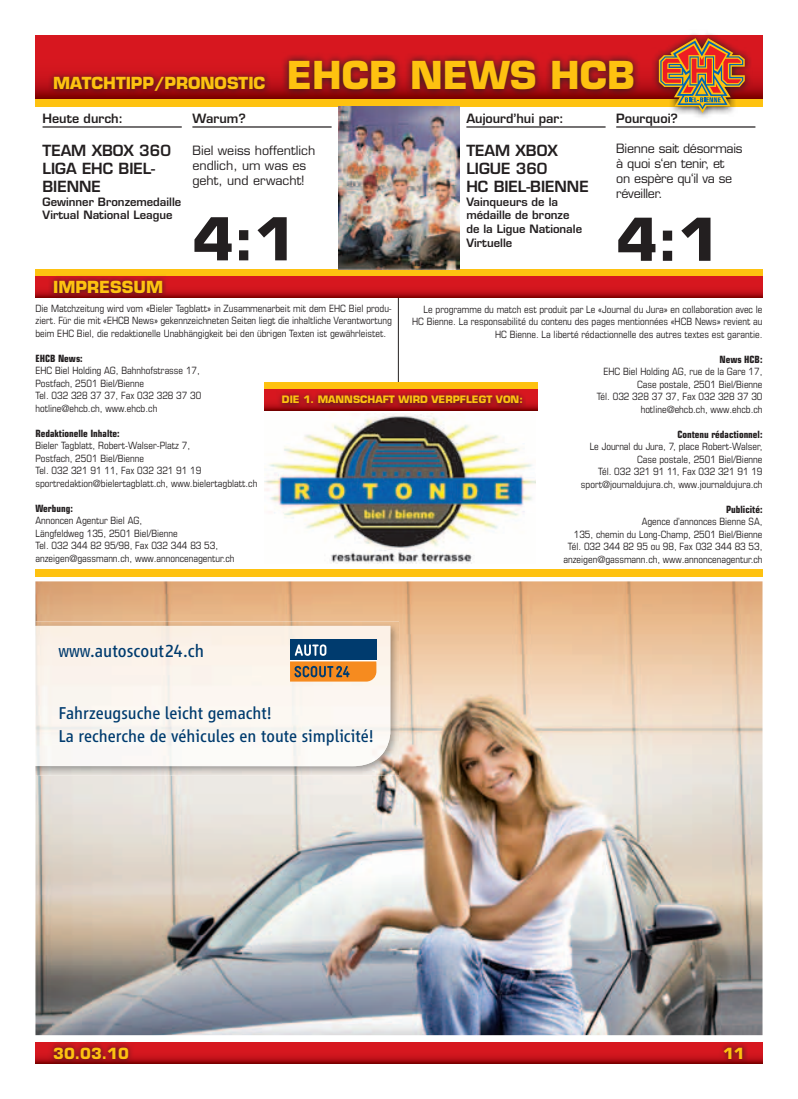
<style>
.page{position:relative;width:798px;height:1099px;background:#fff}
.page>*{position:absolute;margin:0;border:0;box-sizing:border-box;transform-origin:0 0}
.t1{font:700 57.5px "Eurostile LT Std";color:#231f20}
.t2{font:700 37.5px "Eurostile LT Std";color:#fec210}
.t3{font:18.38px "Scout Vialog Regular OV LITFUB";color:#003b6e}
.t4{font:17.75px/23px "Scout Vialog Regular OV LITFUB";color:#003b6e}
.t5{font:700 16.25px "Eurostile LT Std";color:#fec210}
.t6{font:600 15px/18px "Eurostile LT Std";color:#231f20}
.t7{font:700 15px "Eurostile LT Std";color:#fec210}
.t8{font:12.5px/15px "Eurostile LT Std";letter-spacing:-.02em;color:#231f20}
.t9{font:12.5px/15px "Eurostile LT Std";color:#231f20}
.t10{font:600 12.5px "Eurostile LT Std";color:#231f20}
.t11{font:600 11.25px/13.8px "Eurostile LT Std";color:#231f20}
.t12{font:condensed 10px/12.5px "Eurostile LT Std";color:#231f20;text-align:right}
.t13{font:700 condensed 10px "Eurostile LT Std";color:#231f20}
.t14{font:700 10px "Eurostile LT Std";color:#fec210}
</style>
<div class="page">
<hr style="left:398px;top:291px;width:1px;height:114px;background:#231f20">
<svg style="left:35px;top:35px;width:727px;height:64px;background:#cd141c"></svg>
<svg style="left:35px;top:1042px;width:727px;height:21px"></svg>
<svg style="left:281px;top:52px;width:360px;height:45px;background:#87151a"></svg>
<div style="left:35px;top:99px;width:727px;height:7px;background:#fec210"></div>
<svg style="left:48px;top:70px;width:223px;height:27px;background:#8e1116"></svg>
<svg style="left:650px;top:34px;width:102px;height:83px"></svg>
<svg style="left:658px;top:38px;width:86px;height:75px;background:#b56b40"></svg>
<div style="left:35px;top:269px;width:727px;height:7px;background:#fec210"></div>
<svg style="left:35px;top:276px;width:727px;height:22px;background:#c61219"></svg>
<svg style="left:48px;top:276px;width:120px;height:22px;background:#8d151a"></svg>
<img style="left:264px;top:414px;width:271px;height:149px">
<div style="left:264px;top:382px;width:273px;height:7px;background:#fec210"></div>
<svg style="left:264px;top:389px;width:273px;height:21px"></svg>
<svg style="left:276px;top:389px;width:252px;height:20px;background:#a7151c"></svg>
<div style="left:35px;top:569px;width:727px;height:7px;background:#fec210"></div>
<svg style="left:47px;top:1042px;width:701px;height:22px;background:#bf1219"></svg>
<img style="left:338px;top:106px;width:121px;height:163px">
<hr style="left:466px;top:126px;width:139px;height:2px;background:#231f20">
<hr style="left:616px;top:126px;width:139px;height:2px;background:#231f20">
<hr style="left:43px;top:126px;width:139px;height:2px;background:#231f20">
<hr style="left:192px;top:126px;width:139px;height:2px;background:#231f20">
<img style="left:35px;top:581px;width:727px;height:454px">
<img style="left:35px;top:621px;width:364px;height:154px">
<img style="left:35px;top:626px;width:355px;height:140px">
<div style="left:290px;top:640px;width:86px;height:20px;background:#003b6e"></div>
<svg style="left:290px;top:644px;width:86px;height:37px"></svg>
<h3 class="t5" style="left:53px;top:73px;width:184px">MATCHTIPP/PRONOSTIC</h3>
<h2 class="t2" style="left:286px;top:52px;width:349px">EHCB NEWS HCB</h2>
<p class="t10" style="left:43px;top:110px;width:82px">Heute durch:</p>
<h3 class="t6" style="left:43px;top:141px;width:130px">Team XBOX 360<br>LIGA EHC BIEL-<br>BIENNE</h3>
<p class="t11" style="left:43px;top:194px;width:140px">Gewinner Bronzemedaille<br>Virtual National League</p>
<h3 class="t5" style="left:53px;top:277px;width:111px">IMPRESSUM</h3>
<p class="t10" style="left:192px;top:110px;width:55px">Warum?</p>
<p class="t9" style="left:192px;top:143px;width:124px">Biel weiss hoffentlich endlich, um was es geht, und erwacht!</p>
<h1 class="t1" style="left:192px;top:204px;width:105px">4:1</h1>
<p class="t10" style="left:466px;top:110px;width:99px">Aujourd’hui par:</p>
<h3 class="t6" style="left:466px;top:141px;width:122px">Team XBOX<br>LIGue 360<br>HC BIEL-BIENNE</h3>
<p class="t11" style="left:466px;top:194px;width:117px">Vainqueurs de la médaille de bronze de la Ligue Nationale<br>Virtuelle</p>
<p class="t10" style="left:616px;top:110px;width:63px">Pourquoi?</p>
<p class="t8" style="left:616px;top:141px;width:128px">Bienne sait désormais à quoi s‘en tenir, et<br>on espère qu‘il va se réveiller.</p>
<h1 class="t1" style="left:616px;top:204px;width:105px">4:1</h1>
<p class="t12" style="left:35px;top:301px;width:358px;text-align:justify">Die Matchzeitung wird vom «Bieler Tagblatt» in Zusammenarbeit mit dem EHC Biel produ&shy;ziert. Für die mit «EHCB News» gekennzeichneten Seiten liegt die inhaltliche Verantwortung beim EHC Biel, die redaktionelle Unabhängigkeit bei den übrigen Texten ist gewährleistet.</p>
<p class="t13" style="left:35px;top:352px;width:49px">EHCB News:</p>
<p class="t12" style="left:35px;top:364px;width:167px;text-align:left">EHC Biel Holding AG, Bahnhofstrasse 17, Postfach, 2501 Biel/Bienne<br>Tel. 032 328 37 37, Fax 032 328 37 30 hotline@ehcb.ch, www.ehcb.ch</p>
<p class="t13" style="left:35px;top:427px;width:86px">Redaktionelle Inhalte:</p>
<p class="t12" style="left:35px;top:439px;width:223px;text-align:left">Bieler Tagblatt, Robert-Walser-Platz 7,<br>Postfach, 2501 Biel/Bienne<br>Tel. 032 321 91 11, Fax 032 321 91 19 sportredaktion@bielertagblatt.ch, www.bielertagblatt.ch</p>
<p class="t13" style="left:35px;top:502px;width:39px">Werbung:</p>
<p class="t12" style="left:35px;top:514px;width:200px;text-align:left">Annoncen Agentur Biel AG,<br>Längfeldweg 135, 2501 Biel/Bienne<br>Tel. 032 344 82 95/98, Fax 032 344 83 53, anzeigen@gassmann.ch, www.annoncenagentur.ch</p>
<p class="t12" style="left:412px;top:302px;width:352px">Le programme du match est produit par Le «Journal du Jura» en collaboration avec le<br>HC Bienne. La responsabilité du contenu des pages mentionnées «HCB News» revient au<br>HC Bienne. La liberté rédactionnelle des autres textes est garantie.</p>
<p class="t13" style="left:719px;top:353px;width:45px">News HCB:</p>
<p class="t12" style="left:596px;top:365px;width:167px">EHC Biel Holding AG, rue de la Gare 17, Case postale, 2501 Biel/Bienne<br>Tél. 032 328 37 37, Fax 032 328 37 30 hotline@ehcb.ch, www.ehcb.ch</p>
<p class="t13" style="left:677px;top:428px;width:86px">Contenu rédactionnel:</p>
<p class="t12" style="left:580px;top:440px;width:183px">Le Journal du Jura, 7, place Robert-Walser, Case postale, 2501 Biel/Bienne<br>Tél. 032 321 91 11, Fax 032 321 91 19 sport@journaldujura.ch, www.journaldujura.ch</p>
<p class="t13" style="left:726px;top:503px;width:38px">Publicité:</p>
<p class="t12" style="left:563px;top:515px;width:200px">Agence d’annonces Bienne SA,<br>135, chemin du Long-Champ, 2501 Biel/Bienne Tél. 032 344 82 95 ou 98, Fax 032 344 83 53, anzeigen@gassmann.ch, www.annoncenagentur.ch</p>
<p class="t14" style="left:282px;top:393px;width:56px">DIE 1. MANNSCHA</p>
<p class="t14" style="left:382px;top:393px;width:142px">FT WIRD VERPFLEGT VON:</p>
<h3 class="t3" style="left:58px;top:640px;width:147px">www.autoscout24.ch</h3>
<h3 class="t4" style="left:58px;top:701px;width:317px">Fahrzeugsuche leicht gemacht!<br>La recherche de véhicules en toute simplicité!</h3>
<h3 class="t7" style="left:53px;top:1043px;width:77px">30.03.10</h3>
<h3 class="t7" style="left:722px;top:1043px;width:23px">11</h3>
</div>
